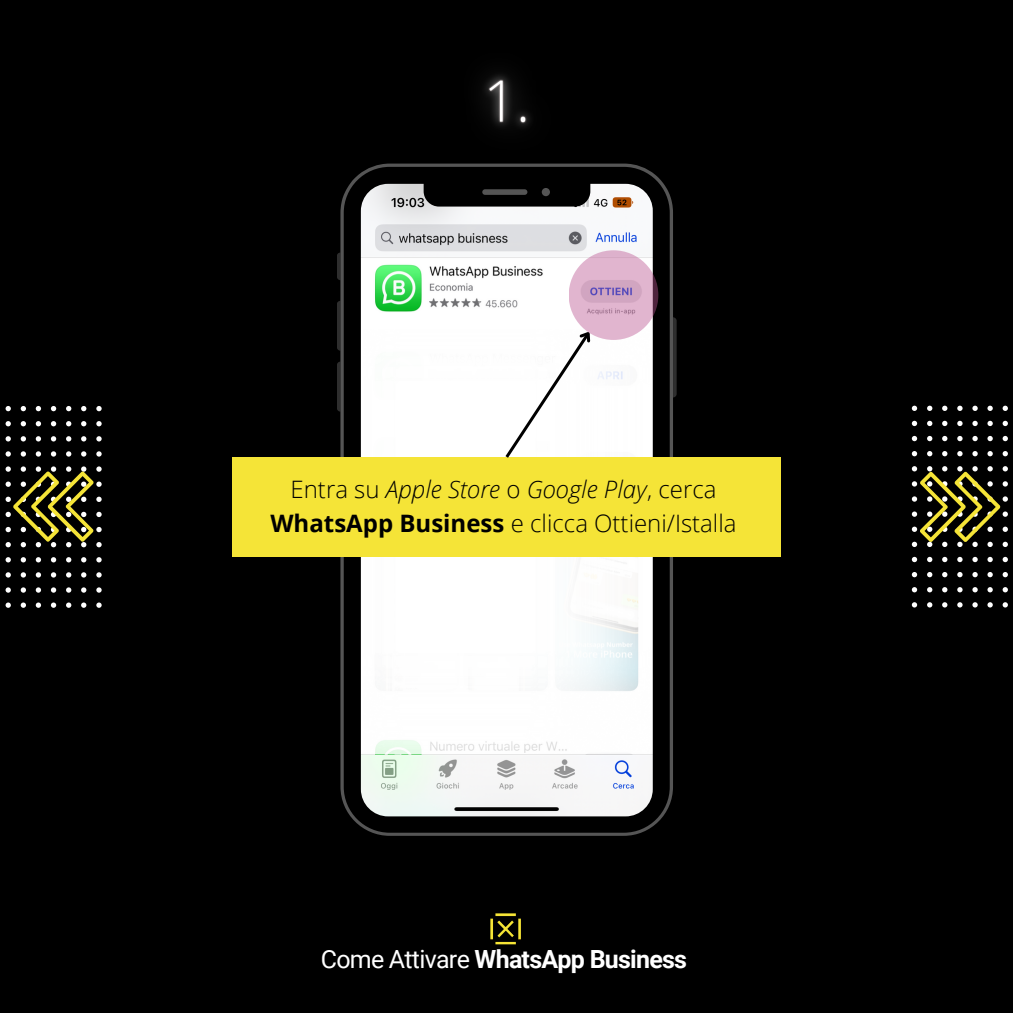
<style>
.page{position:relative;width:1013px;height:1013px;background:#fff}
.page>*{position:absolute;margin:0;border:0;box-sizing:border-box;transform-origin:0 0}
.t1{font:700 25px "Roboto";letter-spacing:-.03em;color:#fff}
.t2{font:300 24px "Open Sans";color:#000}
.t3{font:italic 300 24px "Open Sans";color:#000}
.s1{font-style:normal}
.s2{font-weight:700}
.s3{font-weight:400}
</style>
<div class="page">
<div style="left:0;top:0;width:1012px;height:1012px;background:#000"></div>
<svg style="left:337px;top:252px;width:3px;height:28px"></svg>
<svg style="left:337px;top:301px;width:3px;height:50px"></svg>
<svg style="left:337px;top:361px;width:3px;height:50px"></svg>
<svg style="left:673px;top:317px;width:3px;height:80px"></svg>
<svg style="left:340px;top:163px;width:333px;height:672px"></svg>
<div style="left:363px;top:329px;width:287px;height:424px;background:#fefefe"></div>
<div style="left:232px;top:457px;width:549px;height:99px;background:#f5e437"></div>
<div style="left:502px;top:324px;width:96px;height:134px;background:#fefefe"></div>
<svg style="left:568px;top:250px;width:90px;height:90px;background:#d6acc8"></svg>
<img style="left:424px;top:73px;width:166px;height:125px">
<svg style="left:1002px;top:405px;width:5px;height:6px"></svg>
<svg style="left:1002px;top:421px;width:5px;height:5px"></svg>
<svg style="left:1002px;top:436px;width:5px;height:5px"></svg>
<svg style="left:1002px;top:451px;width:5px;height:5px"></svg>
<svg style="left:987px;top:405px;width:5px;height:6px"></svg>
<svg style="left:987px;top:421px;width:5px;height:5px"></svg>
<svg style="left:987px;top:436px;width:5px;height:5px"></svg>
<svg style="left:987px;top:451px;width:5px;height:5px"></svg>
<svg style="left:972px;top:405px;width:5px;height:6px"></svg>
<svg style="left:972px;top:421px;width:5px;height:5px"></svg>
<svg style="left:972px;top:436px;width:5px;height:5px"></svg>
<svg style="left:972px;top:451px;width:5px;height:5px"></svg>
<svg style="left:957px;top:405px;width:5px;height:6px"></svg>
<svg style="left:957px;top:421px;width:5px;height:5px"></svg>
<svg style="left:957px;top:436px;width:5px;height:5px"></svg>
<svg style="left:957px;top:451px;width:5px;height:5px"></svg>
<svg style="left:942px;top:405px;width:5px;height:6px"></svg>
<svg style="left:942px;top:421px;width:5px;height:5px"></svg>
<svg style="left:942px;top:436px;width:5px;height:5px"></svg>
<svg style="left:942px;top:451px;width:5px;height:5px"></svg>
<svg style="left:927px;top:405px;width:5px;height:6px"></svg>
<svg style="left:927px;top:421px;width:5px;height:5px"></svg>
<svg style="left:927px;top:436px;width:5px;height:5px"></svg>
<svg style="left:927px;top:451px;width:5px;height:5px"></svg>
<svg style="left:911px;top:405px;width:6px;height:6px"></svg>
<svg style="left:911px;top:421px;width:6px;height:5px"></svg>
<svg style="left:911px;top:436px;width:6px;height:5px"></svg>
<svg style="left:911px;top:451px;width:6px;height:5px"></svg>
<svg style="left:1002px;top:557px;width:5px;height:5px"></svg>
<svg style="left:1002px;top:572px;width:5px;height:5px"></svg>
<svg style="left:1002px;top:587px;width:5px;height:5px"></svg>
<svg style="left:1002px;top:602px;width:5px;height:5px"></svg>
<svg style="left:987px;top:557px;width:5px;height:5px"></svg>
<svg style="left:987px;top:572px;width:5px;height:5px"></svg>
<svg style="left:987px;top:587px;width:5px;height:5px"></svg>
<svg style="left:987px;top:602px;width:5px;height:5px"></svg>
<svg style="left:972px;top:557px;width:5px;height:5px"></svg>
<svg style="left:972px;top:572px;width:5px;height:5px"></svg>
<svg style="left:972px;top:587px;width:5px;height:5px"></svg>
<svg style="left:972px;top:602px;width:5px;height:5px"></svg>
<svg style="left:957px;top:557px;width:5px;height:5px"></svg>
<svg style="left:957px;top:572px;width:5px;height:5px"></svg>
<svg style="left:957px;top:587px;width:5px;height:5px"></svg>
<svg style="left:957px;top:602px;width:5px;height:5px"></svg>
<svg style="left:942px;top:557px;width:5px;height:5px"></svg>
<svg style="left:942px;top:572px;width:5px;height:5px"></svg>
<svg style="left:942px;top:587px;width:5px;height:5px"></svg>
<svg style="left:942px;top:602px;width:5px;height:5px"></svg>
<svg style="left:927px;top:557px;width:5px;height:5px"></svg>
<svg style="left:927px;top:572px;width:5px;height:5px"></svg>
<svg style="left:927px;top:587px;width:5px;height:5px"></svg>
<svg style="left:927px;top:602px;width:5px;height:5px"></svg>
<svg style="left:911px;top:557px;width:6px;height:5px"></svg>
<svg style="left:911px;top:572px;width:6px;height:5px"></svg>
<svg style="left:911px;top:587px;width:6px;height:5px"></svg>
<svg style="left:911px;top:602px;width:6px;height:5px"></svg>
<svg style="left:911px;top:466px;width:96px;height:81px"></svg>
<svg style="left:6px;top:602px;width:5px;height:6px"></svg>
<svg style="left:6px;top:587px;width:5px;height:5px"></svg>
<svg style="left:6px;top:572px;width:5px;height:5px"></svg>
<svg style="left:6px;top:557px;width:5px;height:5px"></svg>
<svg style="left:21px;top:602px;width:5px;height:6px"></svg>
<svg style="left:21px;top:587px;width:5px;height:5px"></svg>
<svg style="left:21px;top:572px;width:5px;height:5px"></svg>
<svg style="left:21px;top:557px;width:5px;height:5px"></svg>
<svg style="left:36px;top:602px;width:5px;height:6px"></svg>
<svg style="left:36px;top:587px;width:5px;height:5px"></svg>
<svg style="left:36px;top:572px;width:5px;height:5px"></svg>
<svg style="left:36px;top:557px;width:5px;height:5px"></svg>
<svg style="left:51px;top:602px;width:5px;height:6px"></svg>
<svg style="left:51px;top:587px;width:5px;height:5px"></svg>
<svg style="left:51px;top:572px;width:5px;height:5px"></svg>
<svg style="left:51px;top:557px;width:5px;height:5px"></svg>
<svg style="left:66px;top:602px;width:5px;height:6px"></svg>
<svg style="left:66px;top:587px;width:5px;height:5px"></svg>
<svg style="left:66px;top:572px;width:5px;height:5px"></svg>
<svg style="left:66px;top:557px;width:5px;height:5px"></svg>
<svg style="left:81px;top:602px;width:5px;height:6px"></svg>
<svg style="left:81px;top:587px;width:5px;height:5px"></svg>
<svg style="left:81px;top:572px;width:5px;height:5px"></svg>
<svg style="left:81px;top:557px;width:5px;height:5px"></svg>
<svg style="left:96px;top:602px;width:6px;height:6px"></svg>
<svg style="left:96px;top:587px;width:6px;height:5px"></svg>
<svg style="left:96px;top:572px;width:6px;height:5px"></svg>
<svg style="left:96px;top:557px;width:6px;height:5px"></svg>
<svg style="left:6px;top:451px;width:5px;height:5px"></svg>
<svg style="left:6px;top:436px;width:5px;height:5px"></svg>
<svg style="left:6px;top:421px;width:5px;height:5px"></svg>
<svg style="left:6px;top:406px;width:5px;height:5px"></svg>
<svg style="left:21px;top:451px;width:5px;height:5px"></svg>
<svg style="left:21px;top:436px;width:5px;height:5px"></svg>
<svg style="left:21px;top:421px;width:5px;height:5px"></svg>
<svg style="left:21px;top:406px;width:5px;height:5px"></svg>
<svg style="left:36px;top:451px;width:5px;height:5px"></svg>
<svg style="left:36px;top:436px;width:5px;height:5px"></svg>
<svg style="left:36px;top:421px;width:5px;height:5px"></svg>
<svg style="left:36px;top:406px;width:5px;height:5px"></svg>
<svg style="left:51px;top:451px;width:5px;height:5px"></svg>
<svg style="left:51px;top:436px;width:5px;height:5px"></svg>
<svg style="left:51px;top:421px;width:5px;height:5px"></svg>
<svg style="left:51px;top:406px;width:5px;height:5px"></svg>
<svg style="left:66px;top:451px;width:5px;height:5px"></svg>
<svg style="left:66px;top:436px;width:5px;height:5px"></svg>
<svg style="left:66px;top:421px;width:5px;height:5px"></svg>
<svg style="left:66px;top:406px;width:5px;height:5px"></svg>
<svg style="left:81px;top:451px;width:5px;height:5px"></svg>
<svg style="left:81px;top:436px;width:5px;height:5px"></svg>
<svg style="left:81px;top:421px;width:5px;height:5px"></svg>
<svg style="left:81px;top:406px;width:5px;height:5px"></svg>
<svg style="left:96px;top:451px;width:6px;height:5px"></svg>
<svg style="left:96px;top:436px;width:6px;height:5px"></svg>
<svg style="left:96px;top:421px;width:6px;height:5px"></svg>
<svg style="left:96px;top:406px;width:6px;height:5px"></svg>
<svg style="left:6px;top:466px;width:96px;height:81px"></svg>
<img style="left:490px;top:913px;width:31px;height:32px">
<p class="t3" style="left:290px;top:473px;width:427px"><span class="s1">Entra su</span> Apple Store <span class="s1">o</span> Google Play<span class="s1">, cerca</span></p>
<p class="t2" style="left:270px;top:506px;width:467px"><span class="s2">WhatsApp Business</span> e clicca Ottieni/Istalla</p>
<p class="t1" style="left:321px;top:945px;width:368px"><span class="s3">Come Attivare</span> WhatsApp Business</p>
</div>
